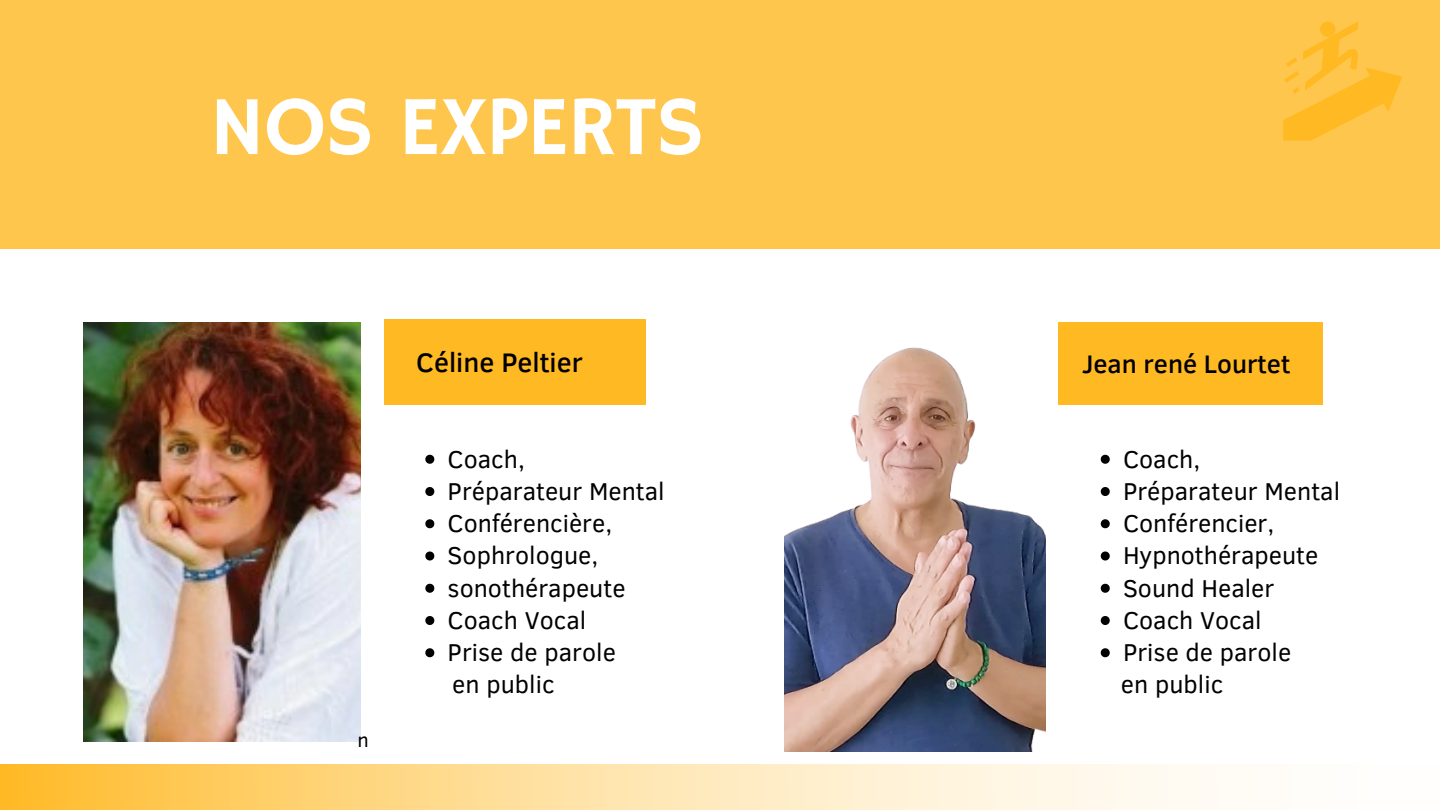
<style>
.page{position:relative;width:1440px;height:810px;background:#fff}
.page>*{position:absolute;margin:0;border:0;box-sizing:border-box;transform-origin:0 0}
.t1{font:84.2px "Hammersmith One";letter-spacing:-.02em;color:#fff}
.t2{font:500 27.5px "Clear Sans";color:#000}
.t3{font:500 26px "Clear Sans";color:#000}
.t4{font:25px/32.2px "Clear Sans";color:#000}
.t5{font:20px "Clear Sans";color:#000}
</style>
<div class="page">
<img style="left:84px;top:322px;width:276px;height:420px">
<img style="left:785px;top:347px;width:261px;height:405px">
<div style="left:385px;top:319px;width:261px;height:86px;background:#ffb923"></div>
<div style="left:1058px;top:322px;width:265px;height:83px;background:#ffb923"></div>
<svg style="left:0;top:765px;width:1218px;height:45px;background:#ffe1a2"></svg>
<div style="left:0;top:0;width:1440px;height:248px;background:#ffc64e"></div>
<svg style="left:425px;top:455px;width:9px;height:9px"></svg>
<svg style="left:425px;top:487px;width:9px;height:9px"></svg>
<svg style="left:425px;top:519px;width:9px;height:9px"></svg>
<svg style="left:425px;top:552px;width:9px;height:9px"></svg>
<svg style="left:425px;top:584px;width:9px;height:9px"></svg>
<svg style="left:425px;top:616px;width:9px;height:9px"></svg>
<svg style="left:425px;top:648px;width:9px;height:9px"></svg>
<svg style="left:1101px;top:455px;width:9px;height:9px"></svg>
<svg style="left:1101px;top:487px;width:9px;height:9px"></svg>
<svg style="left:1101px;top:519px;width:9px;height:9px"></svg>
<svg style="left:1101px;top:552px;width:9px;height:9px"></svg>
<svg style="left:1101px;top:584px;width:9px;height:9px"></svg>
<svg style="left:1101px;top:616px;width:9px;height:9px"></svg>
<svg style="left:1101px;top:648px;width:9px;height:9px"></svg>
<svg style="left:1283px;top:21px;width:119px;height:119px"></svg>
<h1 class="t1" style="left:209px;top:78px;width:497px">NOS EXPERTS</h1>
<p class="t2" style="left:416px;top:343px;width:168px">Céline Peltier</p>
<p class="t3" style="left:1082px;top:345px;width:210px">Jean rené Lourtet</p>
<p class="t5" style="left:357px;top:725px;width:13px">n</p>
<p class="t4" style="left:448px;top:441px;width:219px">Coach,<br>Préparateur Mental<br>Conférencière,<br>Sophrologue, sonothérapeute<br>Coach Vocal<br>Prise de parole<br>en public</p>
<p class="t4" style="left:1121px;top:441px;width:221px">Coach,<br>Préparateur Mental<br>Conférencier,<br>Hypnothérapeute<br>Sound Healer<br>Coach Vocal<br>Prise de parole<br>en public</p>
</div>
